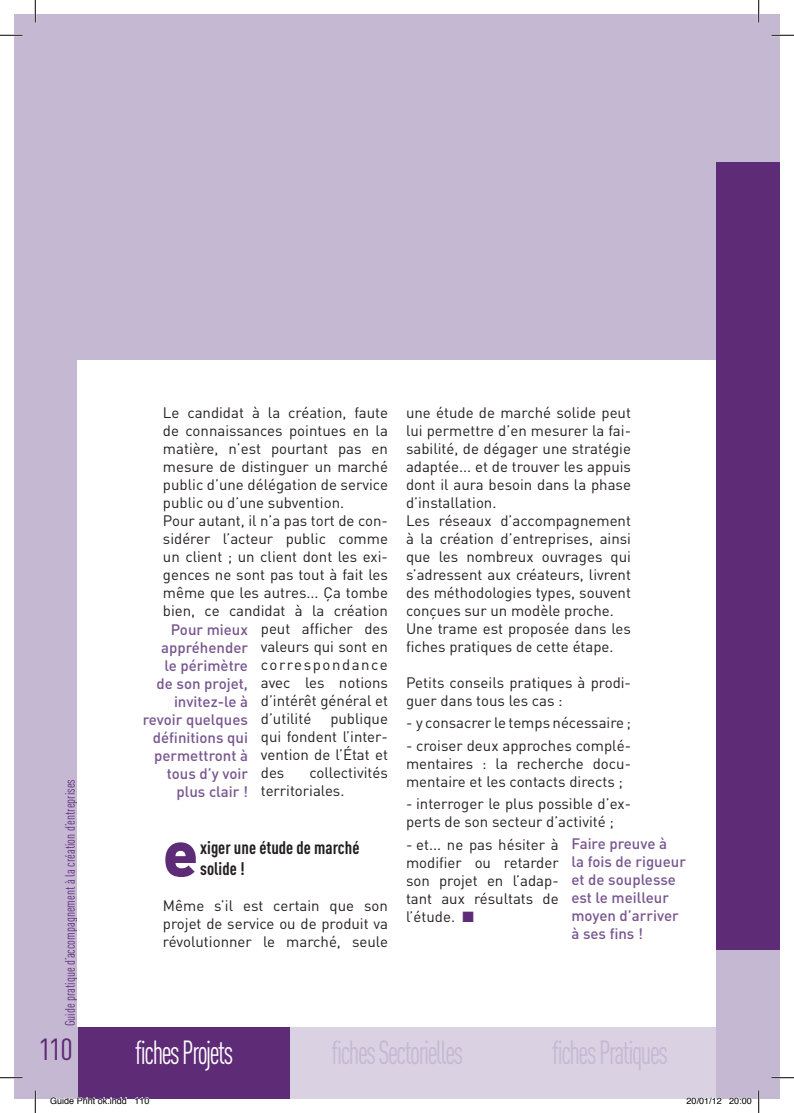
<style>
.page{position:relative;width:794px;height:1113px;background:#fff}
.page>*{position:absolute;margin:0;border:0;box-sizing:border-box;transform-origin:0 0}
.t1{font:900 63px "DIN";color:#5e2b77}
.t2{font:36px "DIN Cond Regular Alternate";color:#5e2b77}
.t3{font:33px "DIN Cond Regular Alternate";letter-spacing:-.05em;color:#c5b8d3;scale:.85 1}
.t4{font:33px "DIN Cond Regular Alternate";letter-spacing:-.05em;color:#fff;scale:.85 1}
.t5{font:18px/21.6px "DIN Cond Bold Alternate";color:#231f20}
.t6{font:15px/18px "DIN";color:#231f20;text-align:justify}
.t7{font:500 15px/18px "DIN";color:#785690}
.t8{font:15px "DIN";letter-spacing:.105em;color:#231f20}
.t9{font:13.5px "DIN Cond Regular Alternate";color:#5e2b77}
.t10{font:9px "Helvetica";color:#000}
.s1{color:#5e2b77}
</style>
<div class="page">
<div style="left:14px;top:14px;width:765px;height:1084px;background:#c5b8d3"></div>
<div style="left:716px;top:163px;width:63px;height:786px;background:#5e2b77"></div>
<div style="left:78px;top:1026px;width:212px;height:72px;background:#5e2b77"></div>
<div style="left:290px;top:1026px;width:213px;height:72px;background:#dad2e3"></div>
<div style="left:503px;top:1026px;width:213px;height:72px;background:#dad2e3"></div>
<div style="left:78px;top:360px;width:638px;height:666px;background:#fff"></div>
<hr style="left:0;top:34px;width:22px;height:2px;background:#fff">
<hr style="left:771px;top:34px;width:22px;height:2px;background:#fff">
<hr style="left:0;top:1076px;width:22px;height:2px;background:#fff">
<hr style="left:771px;top:1076px;width:22px;height:2px;background:#fff">
<hr style="left:34px;top:0;width:2px;height:22px;background:#fff">
<hr style="left:34px;top:1090px;width:2px;height:22px;background:#fff">
<hr style="left:757px;top:0;width:2px;height:22px;background:#fff">
<hr style="left:757px;top:1090px;width:2px;height:22px;background:#fff">
<svg style="left:0;top:35px;width:22px;height:1px"></svg>
<svg style="left:771px;top:35px;width:22px;height:1px"></svg>
<svg style="left:0;top:1077px;width:22px;height:1px"></svg>
<svg style="left:771px;top:1077px;width:22px;height:1px"></svg>
<svg style="left:35px;top:0;width:1px;height:22px"></svg>
<svg style="left:35px;top:1090px;width:1px;height:22px"></svg>
<svg style="left:758px;top:0;width:1px;height:22px"></svg>
<svg style="left:758px;top:1090px;width:1px;height:22px"></svg>
<svg style="left:50px;top:1097px;width:77px;height:2px"></svg>
<svg style="left:135px;top:1097px;width:15px;height:2px"></svg>
<svg style="left:686px;top:1097px;width:35px;height:2px"></svg>
<svg style="left:728px;top:1097px;width:23px;height:2px"></svg>
<p class="t6" style="left:163px;top:403px;width:226px">Le candidat à la création, faute</p>
<p class="t6" style="left:163px;top:421px;width:226px">de connaissances pointues en la</p>
<p class="t6" style="left:163px;top:439px;width:226px">matière, n’est pourtant pas en</p>
<p class="t6" style="left:163px;top:457px;width:226px">mesure de distinguer un marché</p>
<p class="t6" style="left:163px;top:475px;width:226px">public d’une délégation de service</p>
<p class="t6" style="left:163px;top:493px;width:183px">public ou d’une subvention.</p>
<p class="t6" style="left:163px;top:511px;width:226px">Pour autant, il n’a pas tort de con-</p>
<p class="t6" style="left:163px;top:529px;width:226px">sidérer l’acteur public comme</p>
<p class="t6" style="left:163px;top:547px;width:226px">un client ; un client dont les exi-</p>
<p class="t6" style="left:163px;top:565px;width:226px">gences ne sont pas tout à fait les</p>
<p class="t6" style="left:163px;top:583px;width:226px">même que les autres... Ça tombe</p>
<p class="t6" style="left:163px;top:601px;width:226px">bien, ce candidat à la création</p>
<p class="t6" style="left:261px;top:619px;width:129px">peut afficher des</p>
<p class="t6" style="left:261px;top:637px;width:129px">valeurs qui sont en</p>
<p class="t8" style="left:261px;top:655px;width:128px">correspondance</p>
<p class="t6" style="left:261px;top:673px;width:129px">avec les notions</p>
<p class="t6" style="left:261px;top:691px;width:129px">d’intérêt général et</p>
<p class="t6" style="left:261px;top:709px;width:52px">d’utilité</p>
<p class="t6" style="left:406px;top:403px;width:226px;text-align:left">une étude de marché solide peut lui permettre d’en mesurer la fai&shy;sabilité, de dégager une stratégie adaptée... et de trouver les appuis dont il aura besoin dans la phase d’installation.<br>Les réseaux d’accompagnement à la création d’entreprises, ainsi que les nombreux ouvrages qui s’adressent aux créateurs, livrent des méthodologies types, souvent conçues sur un modèle proche.<br>Une trame est proposée dans les fiches pratiques de cette étape.</p>
<p class="t6" style="left:406px;top:673px;width:226px">Petits conseils pratiques à prodi&shy;guer dans tous les cas :</p>
<p class="t6" style="left:406px;top:713px;width:226px">- y consacrer le temps nécessaire ;</p>
<p class="t6" style="left:406px;top:736px;width:226px">- croiser deux approches complé&shy;mentaires : la recherche docu&shy;mentaire et les contacts directs ;</p>
<p class="t6" style="left:406px;top:794px;width:226px">- interroger le plus possible d’ex&shy;perts de son secteur d’activité ;</p>
<p class="t6" style="left:406px;top:835px;width:154px">- et... ne pas hésiter à modifier ou retarder son projet en l’adap&shy;tant aux résultats de l’étude. <span class="s1">■</span></p>
<p class="t7" style="left:571px;top:833px;width:116px">Faire preuve à<br>la fois de rigueur et de souplesse est le meilleur moyen d’arriver à ses fins !</p>
<p class="t7" style="left:143px;top:620px;width:107px;text-align:right">Pour mieux appréhender<br>le périmètre<br>de son projet, invitez-le à revoir quelques définitions qui permettront à tous d’y voir plus clair !</p>
<p class="t6" style="left:261px;top:709px;width:129px;text-indent:69px">publique qui fondent l’inter&shy;vention de l’État et des</p>
<p class="t6" style="left:261px;top:763px;width:129px;text-indent:49px">collectivités territoriales.</p>
<p class="t9" style="left:62px;top:1026px;width:249px;rotate:-90deg">Guide pratique d’accompagnement à la création d’entreprises</p>
<h2 class="t2" style="left:39px;top:1025px;width:35px">110</h2>
<h3 class="t4" style="left:135px;top:1033px;width:117px">fichesProjets</h3>
<h3 class="t3" style="left:331px;top:1033px;width:156px">fichesSectorielles</h3>
<h3 class="t3" style="left:552px;top:1033px;width:138px">fichesPratiques</h3>
<p class="t5" style="left:200px;top:835px;width:161px">xiger une étude de marché solide !</p>
<p class="t6" style="left:163px;top:896px;width:226px">Même s’il est certain que son projet de service ou de produit va révolutionner le marché, seule</p>
<h1 class="t1" style="left:163px;top:811px;width:37px">e</h1>
<p class="t10" style="left:50px;top:1093px;width:101px">Guide Print ok.indd 110</p>
<p class="t10" style="left:686px;top:1093px;width:67px">20/01/12 20:00</p>
</div>
